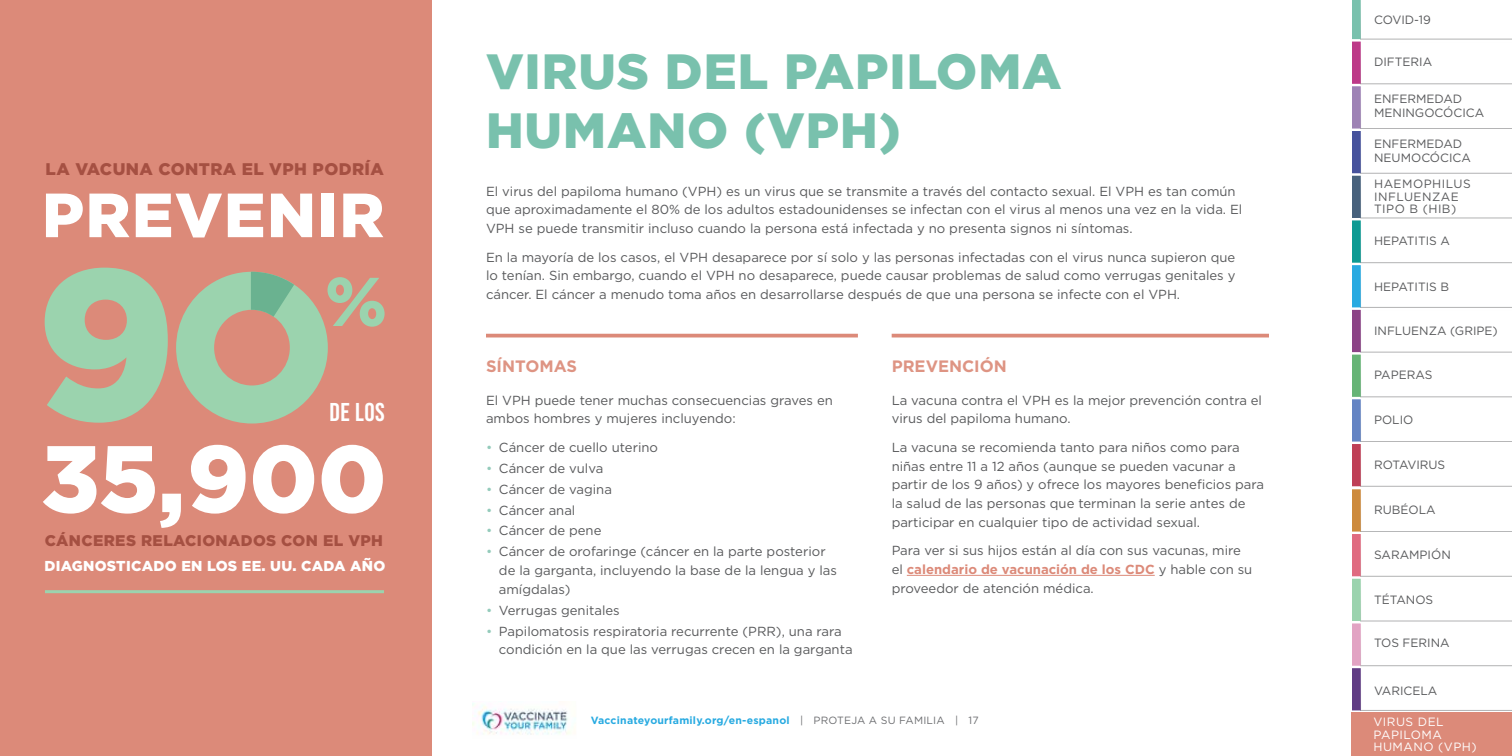
<style>
.page{position:relative;width:1512px;height:756px;background:#fff}
.page>*{position:absolute;margin:0;border:0;box-sizing:border-box;transform-origin:0 0}
.t1{font:900 213px "Gotham";color:#9bd3ae}
.t2{font:900 94.5px "Gotham";color:#fff}
.t3{font:900 68.85px "Gotham";color:#9bd3ae}
.t4{font:900 62.25px "Gotham";letter-spacing:.025em;color:#fff}
.t5{font:900 49.5px/59.4px "Gotham";letter-spacing:.02em;color:#79c1ad}
.t6{font:25.8px "Bebas Neue";color:#fff}
.t7{font:900 16.8px "Gotham";letter-spacing:.025em;color:#a55042}
.t8{font:700 16.5px "Gotham";color:#de9483}
.t9{font:900 15.45px "Gotham";letter-spacing:.025em;color:#a55042}
.t10{font:900 14.4px "Gotham";letter-spacing:.02em;color:#fff}
.t11{font:13.2px/18.8px "Gotham";color:#58595b}
.t12{font:12px/14.2px "Gotham";color:#58595b}
.t13{font:12px/12.8px "Gotham";letter-spacing:.04em;color:#58595b}
.t14{font:12px/12.8px "Gotham";letter-spacing:.04em;color:#fff}
.t15{font:700 10.5px "Gotham";letter-spacing:.02em;color:#28aae1}
.s1{color:#94cbbb}
.s2{font-weight:700;color:#dc8a79}
.s3{font-weight:400;color:#6d6e71}
</style>
<div class="page">
<svg style="left:1352px;top:0;width:160px;height:713px"></svg>
<img style="left:472px;top:703px;width:99px;height:32px">
<hr style="left:892px;top:334px;width:377px;height:3px;background:#dc8a79">
<hr style="left:486px;top:334px;width:372px;height:3px;background:#dc8a79">
<hr style="left:907px;top:575px;width:248px;height:1px;background:#dc8a79">
<div style="left:0;top:0;width:432px;height:756px;background:#dc8a79"></div>
<hr style="left:45px;top:590px;width:339px;height:3px;background:#9bd3ae">
<svg style="left:176px;top:272px;width:152px;height:152px"></svg>
<div style="left:1352px;top:713px;width:160px;height:43px;background:#dc8a79"></div>
<p class="t7" style="left:46px;top:158px;width:340px">LA VACUNA CONTRA EL VPH PODRÍA</p>
<h3 class="t4" style="left:42px;top:172px;width:344px">PREVENIR</h3>
<h1 class="t1" style="left:36px;top:198px;width:143px">9</h1>
<h3 class="t3" style="left:325px;top:254px;width:63px">%</h3>
<h3 class="t6" style="left:330px;top:397px;width:57px">DE LOS</h3>
<h2 class="t2" style="left:41px;top:414px;width:347px">35,900</h2>
<p class="t9" style="left:45px;top:530px;width:340px">CÁNCERES RELACIONADOS CON EL VPH</p>
<p class="t10" style="left:44px;top:556px;width:342px">DIAGNOSTICADO EN LOS EE. UU. CADA AÑO</p>
<h3 class="t5" style="left:486px;top:41px;width:577px">VIRUS DEL PAPILOMA<br>HUMANO (VPH)</h3>
<p class="t11" style="left:486px;top:181px;width:758px">El virus del papiloma humano (VPH) es un virus que se transmite a través del contacto sexual. El VPH es tan común que aproximadamente el 80% de los adultos estadounidenses se infectan con el virus al menos una vez en la vida. El<br>VPH se puede transmitir incluso cuando la persona está infectada y no presenta signos ni síntomas.</p>
<p class="t11" style="left:486px;top:247px;width:751px;text-align:justify">En la mayoría de los casos, el VPH desaparece por sí solo y las personas infectadas con el virus nunca supieron que lo tenían. Sin embargo, cuando el VPH no desaparece, puede causar problemas de salud como verrugas genitales y cáncer. El cáncer a menudo toma años en desarrollarse después de que una persona se infecte con el VPH.</p>
<p class="t8" style="left:486px;top:356px;width:93px">SÍNTOMAS</p>
<p class="t11" style="left:486px;top:390px;width:348px">El VPH puede tener muchas consecuencias graves en ambos hombres y mujeres incluyendo:</p>
<p class="t11" style="left:486px;top:437px;width:174px"><span class="s1">•</span> Cáncer de cuello uterino</p>
<p class="t11" style="left:486px;top:458px;width:119px"><span class="s1">•</span> Cáncer de vulva</p>
<p class="t11" style="left:486px;top:479px;width:127px"><span class="s1">•</span> Cáncer de vagina</p>
<p class="t11" style="left:486px;top:500px;width:91px"><span class="s1">•</span> Cáncer anal</p>
<p class="t11" style="left:486px;top:521px;width:117px"><span class="s1">•</span> Cáncer de pene</p>
<p class="t11" style="left:499px;top:542px;width:340px;text-indent:-13px"><span class="s1">•</span> Cáncer de orofaringe (cáncer en la parte posterior de la garganta, incluyendo la base de la lengua y las amígdalas)</p>
<p class="t11" style="left:486px;top:600px;width:135px"><span class="s1">•</span> Verrugas genitales</p>
<p class="t11" style="left:499px;top:621px;width:355px;text-indent:-13px"><span class="s1">•</span> Papilomatosis respiratoria recurrente (PRR), una rara condición en la que las verrugas crecen en la garganta</p>
<p class="t8" style="left:892px;top:356px;width:117px">PREVENCIÓN</p>
<p class="t11" style="left:892px;top:390px;width:372px">La vacuna contra el VPH es la mejor prevención contra el virus del papiloma humano.</p>
<p class="t11" style="left:892px;top:437px;width:374px">La vacuna se recomienda tanto para niños como para niñas entre 11 a 12 años (aunque se pueden vacunar a partir de los 9 años) y ofrece los mayores beneficios para la salud de las personas que terminan la serie antes de participar en cualquier tipo de actividad sexual.</p>
<p class="t11" style="left:892px;top:541px;width:362px">Para ver si sus hijos están al día con sus vacunas, mire el <span class="s2">calendario de vacunación de los CDC</span> y hable con su proveedor de atención médica.</p>
<p class="t15" style="left:591px;top:714px;width:390px">Vaccinateyourfamily.org/en-espanol <span class="s3">| PROTEJA A SU FAMILIA | 17</span></p>
<p class="t12" style="left:1374px;top:12px;width:58px">COVID-19</p>
<p class="t12" style="left:1374px;top:55px;width:60px">DIFTERIA</p>
<p class="t12" style="left:1374px;top:91px;width:112px">ENFERMEDAD<br>MENINGOCÓCICA</p>
<p class="t12" style="left:1374px;top:136px;width:98px">ENFERMEDAD<br>NEUMOCÓCICA</p>
<p class="t13" style="left:1374px;top:177px;width:98px">HAEMOPHILUS<br>INFLUENZAE<br>TIPO B (HIB)</p>
<p class="t12" style="left:1374px;top:233px;width:77px">HEPATITIS A</p>
<p class="t12" style="left:1374px;top:279px;width:77px">HEPATITIS B</p>
<p class="t12" style="left:1374px;top:323px;width:125px">INFLUENZA (GRIPE)</p>
<p class="t12" style="left:1374px;top:367px;width:60px">PAPERAS</p>
<p class="t12" style="left:1374px;top:413px;width:41px">POLIO</p>
<p class="t12" style="left:1374px;top:457px;width:73px">ROTAVIRUS</p>
<p class="t12" style="left:1374px;top:503px;width:63px">RUBÉOLA</p>
<p class="t12" style="left:1374px;top:548px;width:78px">SARAMPIÓN</p>
<p class="t12" style="left:1374px;top:592px;width:61px">TÉTANOS</p>
<p class="t12" style="left:1374px;top:635px;width:77px">TOS FERINA</p>
<p class="t12" style="left:1374px;top:683px;width:65px">VARICELA</p>
<p class="t14" style="left:1373px;top:715px;width:105px">VIRUS DEL<br>PAPILOMA<br>HUMANO (VPH)</p>
</div>
